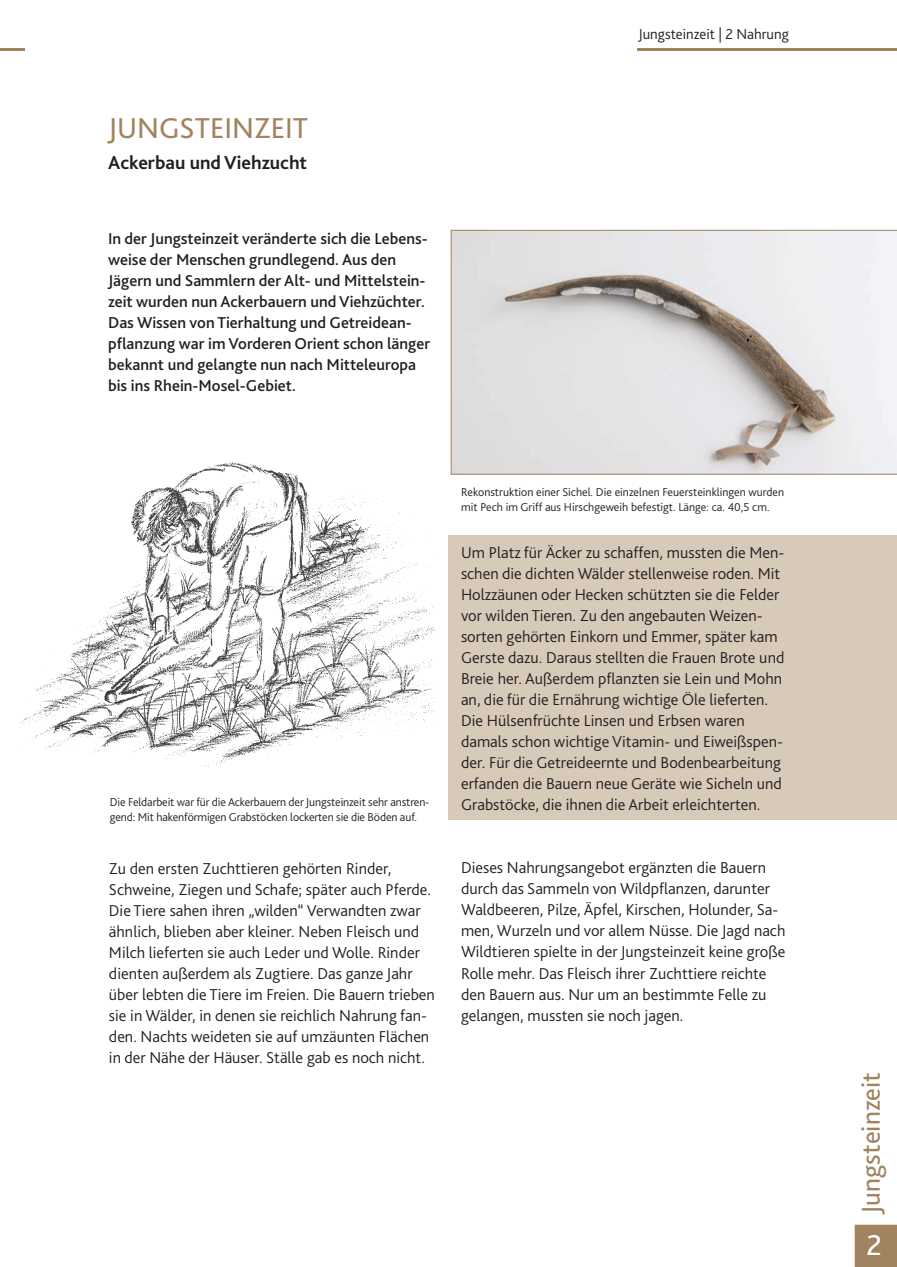
<style>
.page{position:relative;width:897px;height:1267px;background:#fff}
.page>*{position:absolute;margin:0;border:0;box-sizing:border-box;transform-origin:0 0}
.t1{font:30px "Bliss 2";color:#a18360}
.t2{font:30px "Bliss 2";color:#fff}
.t3{font:27px "Bliss 2";color:#a18360}
.t4{font:700 19.5px "Bliss 2";color:#231f20}
.t5{font:300 16.5px/21px "Bliss 2";color:#231f20}
.t6{font:500 16.5px/21px "Bliss 2";color:#231f20}
.t7{font:300 15px "Bliss 2";color:#231f20}
.t8{font:300 12px/15px "Bliss 2";letter-spacing:-.01em;color:#231f20}
</style>
<div class="page">
<div style="left:448px;top:535px;width:448px;height:284px;background:#d8cab9"></div>
<hr style="left:636px;top:48px;width:260px;height:3px;background:#a18360">
<hr style="left:0;top:48px;width:24px;height:3px;background:#a18360">
<img style="left:19px;top:461px;width:415px;height:307px">
<svg style="left:450px;top:230px;width:446px;height:244px;background:#d9d8d8"></svg>
<div style="left:854px;top:1224px;width:43px;height:43px;background:#a18360"></div>
<h1 class="t1" style="left:108px;top:110px;width:201px">JUNGSTEINZEIT</h1>
<p class="t4" style="left:108px;top:150px;width:200px">Ackerbau und Viehzucht</p>
<p class="t6" style="left:108px;top:227px;width:323px">In der Jungsteinzeit veränderte sich die Lebens&shy;weise der Menschen grundlegend. Aus den Jägern und Sammlern der Alt- und Mittelstein&shy;zeit wurden nun Ackerbauern und Viehzüchter.<br>Das Wissen von Tierhaltung und Getreidean&shy;pflanzung war im Vorderen Orient schon länger bekannt und gelangte nun nach Mitteleuropa bis ins Rhein-Mosel-Gebiet.</p>
<p class="t7" style="left:638px;top:24px;width:152px">Jungsteinzeit | 2 Nahrung</p>
<p class="t8" style="left:110px;top:794px;width:321px">Die Feldarbeit war für die Ackerbauern der Jungsteinzeit sehr anstren&shy;gend: Mit hakenförmigen Grabstöcken lockerten sie die Böden auf.</p>
<p class="t5" style="left:109px;top:857px;width:327px">Zu den ersten Zuchttieren gehörten Rinder, Schweine, Ziegen und Schafe; später auch Pferde.<br>Die Tiere sahen ihren „wilden“ Verwandten zwar ähnlich, blieben aber kleiner. Neben Fleisch und Milch lieferten sie auch Leder und Wolle. Rinder dienten außerdem als Zugtiere. Das ganze Jahr über lebten die Tiere im Freien. Die Bauern trieben sie in Wälder, in denen sie reichlich Nahrung fan&shy;den. Nachts weideten sie auf umzäunten Flächen in der Nähe der Häuser. Ställe gab es noch nicht.</p>
<p class="t8" style="left:461px;top:484px;width:324px">Rekonstruktion einer Sichel. Die einzelnen Feuersteinklingen wurden mit Pech im Griff aus Hirschgeweih befestigt. Länge: ca. 40,5 cm.</p>
<p class="t5" style="left:461px;top:542px;width:325px">Um Platz für Äcker zu schaffen, mussten die Men&shy;schen die dichten Wälder stellenweise roden. Mit Holzzäunen oder Hecken schützten sie die Felder vor wilden Tieren. Zu den angebauten Weizen&shy;sorten gehörten Einkorn und Emmer, später kam Gerste dazu. Daraus stellten die Frauen Brote und Breie her. Außerdem pflanzten sie Lein und Mohn an, die für die Ernährung wichtige Öle lieferten.<br>Die Hülsenfrüchte Linsen und Erbsen waren damals schon wichtige Vitamin- und Eiweißspen&shy;der. Für die Getreideernte und Bodenbearbeitung erfanden die Bauern neue Geräte wie Sicheln und Grabstöcke, die ihnen die Arbeit erleichterten.</p>
<p class="t5" style="left:461px;top:857px;width:326px">Dieses Nahrungsangebot ergänzten die Bauern durch das Sammeln von Wildpflanzen, darunter Waldbeeren, Pilze, Äpfel, Kirschen, Holunder, Sa&shy;men, Wurzeln und vor allem Nüsse. Die Jagd nach Wildtieren spielte in der Jungsteinzeit keine große Rolle mehr. Das Fleisch ihrer Zuchttiere reichte den Bauern aus. Nur um an bestimmte Felle zu gelangen, mussten sie noch jagen.</p>
<h2 class="t3" style="left:854px;top:1213px;width:143px;rotate:-90deg">Jungsteinzeit</h2>
<h1 class="t2" style="left:866px;top:1226px;width:17px">21</h1>
</div>
